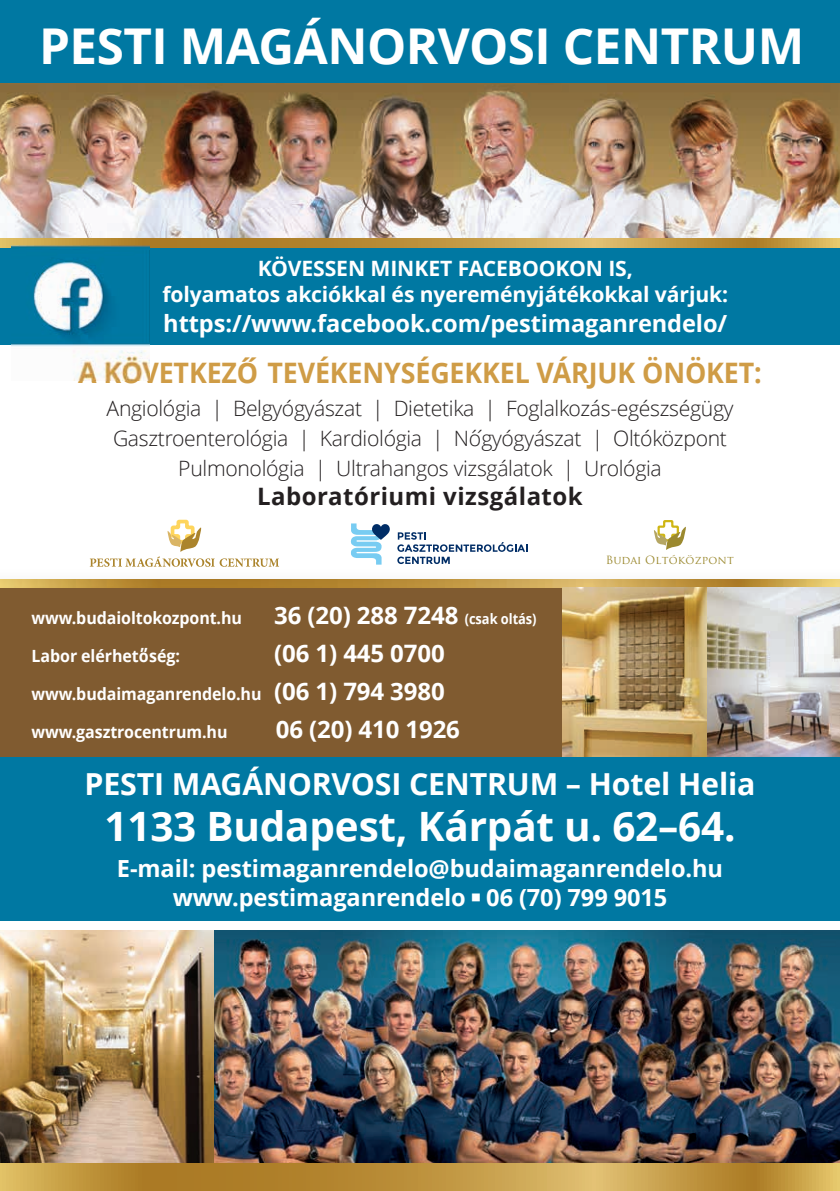
<style>
.page{position:relative;width:840px;height:1191px;background:#fff}
.page>*{position:absolute;margin:0;border:0;box-sizing:border-box;transform-origin:0 0}
.t1{font:700 49.4px "Open Sans";letter-spacing:-.01em;color:#fff}
.t2{font:700 40.4px "Open Sans";letter-spacing:-.005em;color:#fff}
.t3{font:700 30.4px "Open Sans";letter-spacing:-.005em;color:#fff}
.t4{font:700 28.2px "Open Sans";letter-spacing:-.005em;color:#cf9c46;scale:.95 1}
.t5{font:700 24px "Open Sans";letter-spacing:-.005em;color:#fff}
.t6{font:700 24px "Open Sans";letter-spacing:.02em;color:#231f20}
.t7{font:700 23.6px/28.4px "Open Sans";letter-spacing:-.005em;color:#fff;text-align:center}
.t8{font:300 21.2px/29.6px "Open Sans";letter-spacing:-.015em;color:#231f20;text-align:center}
.t9{font:700 21.2px/25.4px "Open Sans";letter-spacing:-.005em;color:#fff;text-align:center}
.t10{font:700 16.8px "Open Sans";letter-spacing:-.005em;color:#fff;scale:.95 1}
.t11{font:11px "Trajan Pro";letter-spacing:.02em;color:#9b892f}
.s1{font-size:14.4px}
.s2{font-size:24px}
</style>
<div class="page">
<img style="left:0;top:579px;width:839px;height:178px">
<img style="left:0;top:930px;width:214px;height:233px">
<img style="left:706px;top:587px;width:133px;height:170px">
<img style="left:562px;top:587px;width:144px;height:170px">
<img style="left:0;top:83px;width:839px;height:155px">
<img style="left:214px;top:930px;width:625px;height:233px">
<div style="left:0;top:0;width:839px;height:83px;background:#0078a2"></div>
<div style="left:0;top:757px;width:839px;height:166px;background:#0078a2"></div>
<div style="left:0;top:243px;width:839px;height:102px;background:#0078a2"></div>
<svg style="left:0;top:238px;width:839px;height:9px;background:#c09641"></svg>
<svg style="left:0;top:1163px;width:839px;height:28px;background:#c09641"></svg>
<svg style="left:654px;top:520px;width:31px;height:30px"></svg>
<svg style="left:350px;top:523px;width:40px;height:42px"></svg>
<svg style="left:397px;top:532px;width:130px;height:32px"></svg>
<div style="left:0;top:921px;width:839px;height:9px;background:#fff"></div>
<svg style="left:90px;top:520px;width:189px;height:47px"></svg>
<img style="left:12px;top:246px;width:137px;height:135px">
<h1 class="t1" style="left:39px;top:18px;width:766px">PESTI MAGÁNORVOSI CENTRUM</h1>
<p class="t9" style="left:162px;top:256px;width:567px">KÖVESSEN MINKET FACEBOOKON IS,<br>folyamatos akciókkal és nyereményjátékokkal várjuk:</p>
<p class="t7" style="left:163px;top:310px;width:565px">https://www.facebook.com/pestimaganrendelo/</p>
<h3 class="t4" style="left:78px;top:356px;width:720px">A KÖVETKEZO´´ TEVÉKENYSÉGEKKEL VÁRJUK ÖNÖKET:</h3>
<p class="t8" style="left:106px;top:394px;width:628px">Angiológia | Belgyógyászat | Dietetika | Foglalkozás-egészségügy<br>Gasztroenterológia | Kardiológia | No´´gyógyászat | Oltóközpont<br>Pulmonológia | Ultrahangos vizsgálatok | Urológia</p>
<p class="t6" style="left:257px;top:483px;width:327px">Laboratóriumi vizsgálatok</p>
<p class="t10" style="left:32px;top:608px;width:223px">www.budaioltokozpont.hu</p>
<p class="t5" style="left:274px;top:602px;width:264px">36 (20) 288 7248 <span class="s1">(csak oltás)</span></p>
<p class="t10" style="left:32px;top:646px;width:158px">Labor elérheto”ség:</p>
<p class="t5" style="left:274px;top:640px;width:172px">(06 1) 445 0700</p>
<p class="t10" style="left:32px;top:684px;width:436px">www.budaimaganrendelo.hu <span class="s2">(06 1) 794 3980</span></p>
<p class="t10" style="left:32px;top:722px;width:208px">www.gasztrocentrum.hu</p>
<p class="t5" style="left:276px;top:715px;width:185px">06 (20) 410 1926</p>
<p class="t11" style="left:605px;top:553px;width:129px">Budai Oltóközpont</p>
<h3 class="t3" style="left:84px;top:766px;width:672px">PESTI MAGÁNORVOSI CENTRUM – Hotel Helia</h3>
<h2 class="t2" style="left:104px;top:803px;width:632px">1133 Budapest, Kárpát u. 62–64.</h2>
<p class="t7" style="left:117px;top:855px;width:607px">E-mail: pestimaganrendelo@budaimaganrendelo.hu www.pestimaganrendelo ■ 06 (70) 799 9015</p>
</div>
